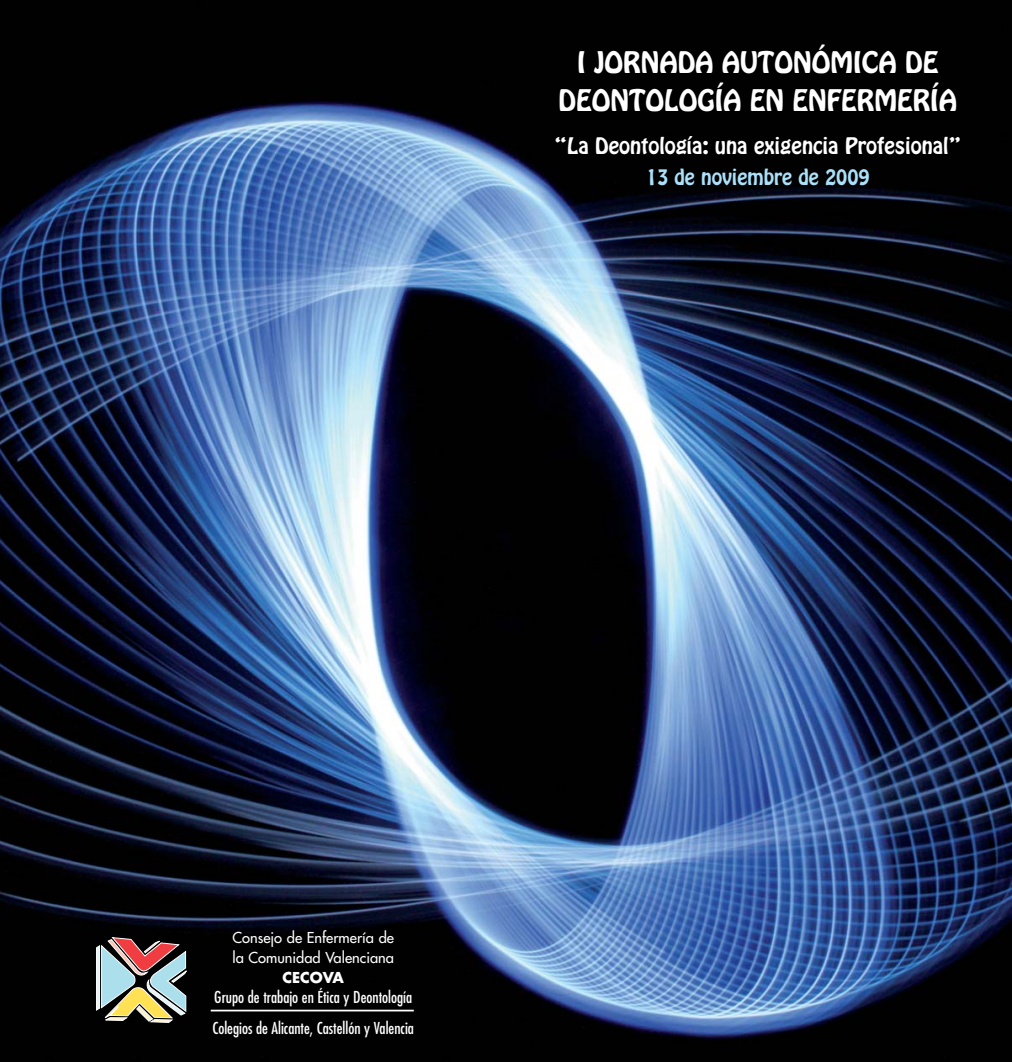
<style>
.page{position:relative;width:1012px;height:1062px;background:#fff}
.page>*{position:absolute;margin:0;border:0;box-sizing:border-box;transform-origin:0 0}
.t1{font:26.25px/38.5px "Hobo";color:#fff;text-align:center}
.t2{font:20.12px "Hobo";color:#fff}
.t3{font:19.25px "Hobo";color:#aae0fa}
.t4{font:condensed 15.92px/30.8px "Futura";color:#fff}
.t5{font:14.7px/19.9px "Futura";color:#fff}
.t6{font:700 14.7px "Futura";color:#fff}
</style>
<div class="page">
<img style="left:0;top:0;width:1012px;height:1062px">
<h1 class="t1" style="left:559px;top:44px;width:400px">I JORNADA AUTONÓMICA DE<br>DEONTOLOGÍA EN ENFERMERÍA</h1>
<p class="t2" style="left:555px;top:135px;width:407px">“La Deontología: una exigencia Profesional”</p>
<p class="t3" style="left:646px;top:167px;width:225px">13 de noviembre de 2009</p>
<p class="t5" style="left:232px;top:928px;width:163px">Consejo de Enfermería de la Comunidad Valenciana</p>
<p class="t6" style="left:282px;top:970px;width:63px">CECOVA</p>
<p class="t4" style="left:212px;top:982px;width:203px">Grupo de trabajo en Ética y Deontología<br>Colegios de Alicante, Castellón y Valencia</p>
</div>
